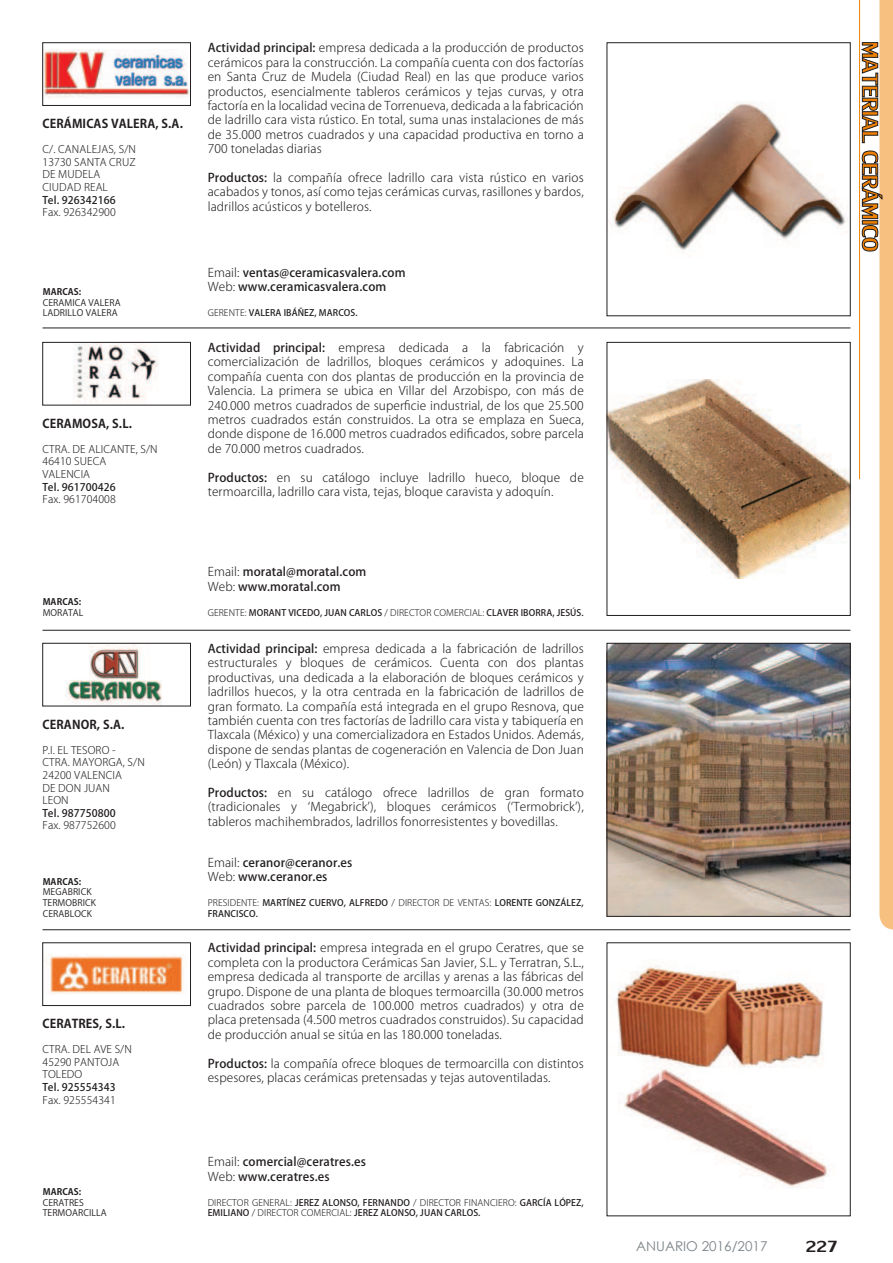
<style>
.page{position:relative;width:893px;height:1263px;background:#fff}
.page>*{position:absolute;margin:0;border:0;box-sizing:border-box;transform-origin:0 0}
.t1{font:24px "Lily UPC";color:#231f20}
.t2{font:13.5px "Century Gothic";color:#7b8387}
.t3{font:300 12px/14.4px "Koz Go Pro";letter-spacing:.01em;color:#231f20;text-align:justify}
.t4{font:500 12px/14.4px "Koz Go Pro";letter-spacing:.01em;color:#231f20}
.t5{font:700 12px "Koz Go Pro";letter-spacing:.01em;color:#231f20}
.t6{font:300 10.5px/12.6px "Koz Go Pro";letter-spacing:.01em;color:#231f20}
.t7{font:500 10.5px "Koz Go Pro";letter-spacing:.01em;color:#231f20}
.t8{font:500 9px/10.5px "Koz Go Pro";letter-spacing:.01em;color:#231f20}
.t9{font:9px/10.8px "Koz Go Pro";letter-spacing:.01em;color:#231f20}
.t10{font:700 9px "Koz Go Pro";letter-spacing:.01em;color:#231f20}
.s1{font-weight:500}
.s2{font-weight:300}
</style>
<div class="page">
<hr style="left:43px;top:328px;width:807px;height:1px;background:#231f20">
<hr style="left:43px;top:630px;width:807px;height:1px;background:#231f20">
<hr style="left:43px;top:929px;width:807px;height:1px;background:#231f20">
<img style="left:612px;top:101px;width:236px;height:156px">
<img style="left:45px;top:50px;width:144px;height:49px">
<div style="left:43px;top:43px;width:148px;height:63px;border:1px solid #231f20"></div>
<img style="left:609px;top:379px;width:239px;height:200px">
<div style="left:607px;top:342px;width:243px;height:274px;border:1px solid #231f20"></div>
<img style="left:74px;top:344px;width:85px;height:59px">
<div style="left:43px;top:342px;width:148px;height:63px;border:1px solid #231f20"></div>
<img style="left:609px;top:645px;width:239px;height:269px">
<div style="left:607px;top:643px;width:243px;height:273px;border:1px solid #231f20"></div>
<img style="left:66px;top:645px;width:96px;height:59px">
<div style="left:43px;top:643px;width:148px;height:63px;border:1px solid #231f20"></div>
<img style="left:615px;top:965px;width:213px;height:222px">
<img style="left:47px;top:954px;width:137px;height:40px">
<div style="left:43px;top:942px;width:148px;height:64px;border:1px solid #231f20"></div>
<svg style="left:862px;top:0;width:31px;height:929px"></svg>
<hr style="left:859px;top:0;width:1px;height:479px;background:#ee7f00">
<p class="t5" style="left:43px;top:116px;width:142px">CERÁMICAS VALERA, S.A.</p>
<p class="t6" style="left:43px;top:143px;width:95px">C/. CANALEJAS, S/N<br>13730 SANTA CRUZ<br>DE MUDELA<br>CIUDAD REAL</p>
<p class="t7" style="left:43px;top:193px;width:75px">Tel. 926342166</p>
<p class="t6" style="left:43px;top:206px;width:75px">Fax. 926342900</p>
<p class="t10" style="left:43px;top:286px;width:40px">MARCAS:</p>
<p class="t9" style="left:43px;top:297px;width:79px">CERAMICA VALERA<br>LADRILLO VALERA</p>
<p class="t5" style="left:43px;top:415px;width:91px">CERAMOSA, S.L.</p>
<p class="t6" style="left:43px;top:443px;width:117px">CTRA. DE ALICANTE, S/N<br>46410 SUECA<br>VALENCIA</p>
<p class="t7" style="left:43px;top:480px;width:75px">Tel. 961700426</p>
<p class="t6" style="left:43px;top:493px;width:75px">Fax. 961704008</p>
<p class="t3" style="left:208px;top:41px;width:378px"><span class="s1">Actividad principal:</span> empresa dedicada a la producción de productos cerámicos para la construcción. La compañía cuenta con dos factorías en Santa Cruz de Mudela (Ciudad Real) en las que produce varios productos, esencialmente tableros cerámicos y tejas curvas, y otra factoría en la localidad vecina de Torrenueva, dedicada a la fabricación de ladrillo cara vista rústico. En total, suma unas instalaciones de más de 35.000 metros cuadrados y una capacidad productiva en torno a 700 toneladas diarias</p>
<p class="t3" style="left:208px;top:170px;width:378px"><span class="s1">Productos:</span> la compañía ofrece ladrillo cara vista rústico en varios acabados y tonos, así como tejas cerámicas curvas, rasillones y bardos, ladrillos acústicos y botelleros.</p>
<p class="t4" style="left:208px;top:266px;width:199px"><span class="s2">Email:</span> ventas@ceramicasvalera.com<br><span class="s2">Web:</span> www.ceramicasvalera.com</p>
<p class="t8" style="left:208px;top:308px;width:151px"><span class="s2">GERENTE:</span> VALERA IBÁÑEZ, MARCOS.</p>
<p class="t3" style="left:208px;top:340px;width:378px"><span class="s1">Actividad principal:</span> empresa dedicada a la fabricación y comercialización de ladrillos, bloques cerámicos y adoquines. La compañía cuenta con dos plantas de producción en la provincia de Valencia. La primera se ubica en Villar del Arzobispo, con más de 240.000 metros cuadrados de super昀椀cie industrial, de los que 25.500 metros cuadrados están construidos. La otra se emplaza en Sueca, donde dispone de 16.000 metros cuadrados edi昀椀cados, sobre parcela de 70.000 metros cuadrados.</p>
<p class="t3" style="left:208px;top:470px;width:378px"><span class="s1">Productos:</span> en su catálogo incluye ladrillo hueco, bloque de termoarcilla, ladrillo cara vista, tejas, bloque caravista y adoquín.</p>
<p class="t10" style="left:43px;top:596px;width:40px">MARCAS:</p>
<p class="t9" style="left:43px;top:607px;width:42px">MORATAL</p>
<p class="t5" style="left:43px;top:716px;width:83px">CERANOR, S.A.</p>
<p class="t6" style="left:43px;top:744px;width:104px">P.I. EL TESORO -<br>CTRA. MAYORGA, S/N<br>24200 VALENCIA<br>DE DON JUAN<br>LEON</p>
<p class="t7" style="left:43px;top:806px;width:75px">Tel. 987750800</p>
<p class="t6" style="left:43px;top:819px;width:75px">Fax. 987752600</p>
<p class="t10" style="left:43px;top:875px;width:40px">MARCAS:</p>
<p class="t9" style="left:43px;top:887px;width:55px">MEGABRICK<br>TERMOBRICK<br>CERABLOCK</p>
<p class="t5" style="left:43px;top:1016px;width:84px">CERATRES, S.L.</p>
<p class="t6" style="left:43px;top:1043px;width:91px">CTRA. DEL AVE S/N<br>45290 PANTOJA<br>TOLEDO</p>
<p class="t7" style="left:43px;top:1080px;width:75px">Tel. 925554343</p>
<p class="t6" style="left:43px;top:1093px;width:75px">Fax. 925554341</p>
<p class="t10" style="left:43px;top:1186px;width:40px">MARCAS:</p>
<p class="t9" style="left:43px;top:1197px;width:66px">CERATRES<br>TERMOARCILLA</p>
<p class="t4" style="left:208px;top:565px;width:160px"><span class="s2">Email:</span> moratal@moratal.com<br><span class="s2">Web:</span> www.moratal.com</p>
<p class="t8" style="left:208px;top:607px;width:378px"><span class="s2">GERENTE:</span> MORANT VICEDO, JUAN CARLOS <span class="s2">/ DIRECTOR COMERCIAL:</span> CLAVER IBORRA, JESÚS.</p>
<p class="t3" style="left:208px;top:641px;width:378px"><span class="s1">Actividad principal:</span> empresa dedicada a la fabricación de ladrillos estructurales y bloques de cerámicos. Cuenta con dos plantas productivas, una dedicada a la elaboración de bloques cerámicos y ladrillos huecos, y la otra centrada en la fabricación de ladrillos de gran formato. La compañía está integrada en el grupo Resnova, que también cuenta con tres factorías de ladrillo cara vista y tabiquería en Tlaxcala (México) y una comercializadora en Estados Unidos. Además, dispone de sendas plantas de cogeneración en Valencia de Don Juan (León) y Tlaxcala (México).</p>
<p class="t3" style="left:208px;top:785px;width:378px"><span class="s1">Productos:</span> en su catálogo ofrece ladrillos de gran formato (tradicionales y ‘Megabrick’), bloques cerámicos (‘Termobrick’), tableros machihembrados, ladrillos fonorresistentes y bovedillas.</p>
<p class="t4" style="left:208px;top:856px;width:146px"><span class="s2">Email:</span> ceranor@ceranor.es<br><span class="s2">Web:</span> www.ceranor.es</p>
<p class="t8" style="left:208px;top:898px;width:378px"><span class="s2">PRESIDENTE:</span> MARTÍNEZ CUERVO, ALFREDO <span class="s2">/ DIRECTOR DE VENTAS:</span> LORENTE GONZÁLEZ,<br>FRANCISCO.</p>
<p class="t3" style="left:208px;top:941px;width:378px"><span class="s1">Actividad principal:</span> empresa integrada en el grupo Ceratres, que se completa con la productora Cerámicas San Javier, S.L. y Terratran, S.L., empresa dedicada al transporte de arcillas y arenas a las fábricas del grupo. Dispone de una planta de bloques termoarcilla (30.000 metros cuadrados sobre parcela de 100.000 metros cuadrados) y otra de placa pretensada (4.500 metros cuadrados construidos). Su capacidad de producción anual se sitúa en las 180.000 toneladas.</p>
<p class="t3" style="left:208px;top:1056px;width:378px"><span class="s1">Productos:</span> la compañía ofrece bloques de termoarcilla con distintos espesores, placas cerámicas pretensadas y tejas autoventiladas.</p>
<p class="t4" style="left:208px;top:1155px;width:160px"><span class="s2">Email:</span> comercial@ceratres.es<br><span class="s2">Web:</span> www.ceratres.es</p>
<p class="t8" style="left:208px;top:1197px;width:378px"><span class="s2">DIRECTOR GENERAL:</span> JEREZ ALONSO, FERNANDO <span class="s2">/ DIRECTOR FINANCIERO:</span> GARCÍA LÓPEZ,<br>EMILIANO <span class="s2">/ DIRECTOR COMERCIAL:</span> JEREZ ALONSO, JUAN CARLOS.</p>
<p class="t2" style="left:636px;top:1241px;width:133px">ANUARIO 2016/2017</p>
<h1 class="t1" style="left:806px;top:1229px;width:34px">227</h1>
</div>
